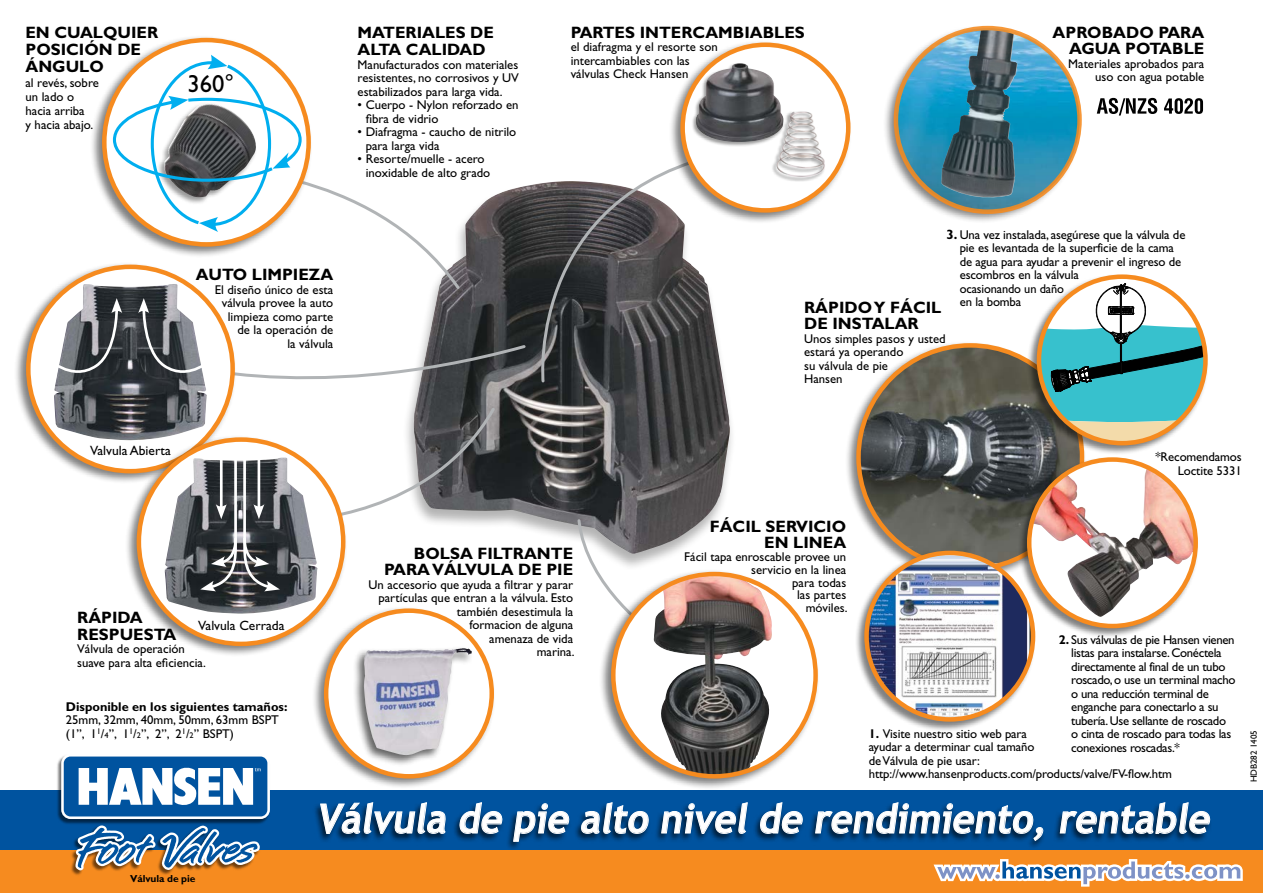
<style>
.page{position:relative;width:1263px;height:893px;background:#fff}
.page>*{position:absolute;margin:0;border:0;box-sizing:border-box;transform-origin:0 0}
.t1{font:700 40.5px "Trebuchet MS";color:#fff;scale:.94 1}
.t2{font:24.6px "Gill Sans";color:#000}
.t3{font:700 16.5px/16.5px "Gill Sans";color:#000}
.t4{font:13.5px "Gill Sans";color:#000}
.t5{font:12.75px/13.5px "Gill Sans";color:#000}
.t6{font:12.75px/13.5px "Gill Sans";letter-spacing:-.025em;color:#000}
.t7{font:700 12.75px "Gill Sans";color:#000}
.t8{font:700 10.2px "Gill Sans";letter-spacing:-.01em;color:#000}
.t9{font:9px "Gill Sans";color:#000}
.s1{font-weight:700;font-size:13.5px}
.s2{font-size:8.25px}
.s3{font-weight:700}
</style>
<div class="page">
<img style="left:432px;top:186px;width:298px;height:368px">
<svg style="left:525px;top:170px;width:205px;height:214px;background:#605f61"></svg>
<svg style="left:576px;top:517px;width:82px;height:61px"></svg>
<div style="left:845px;top:341px;width:242px;height:242px;background:#000;opacity:.5"></div>
<img style="left:858px;top:345px;width:221px;height:205px">
<div style="left:854px;top:550px;width:182px;height:181px;background:#000;opacity:.5"></div>
<img style="left:866px;top:553px;width:167px;height:166px;border-radius:83px">
<div style="left:864px;top:551px;width:171px;height:171px;border:4px solid #f68b1f;border-radius:50%"></div>
<svg style="left:1097px;top:98px;width:60px;height:18px"></svg>
<svg style="left:1164px;top:98px;width:39px;height:16px"></svg>
<div style="left:599px;top:569px;width:221px;height:221px;background:#000;opacity:.5"></div>
<div style="left:613px;top:574px;width:202px;height:202px;background:#fff;border-radius:50%"></div>
<img style="left:653px;top:574px;width:119px;height:202px">
<div style="left:611px;top:572px;width:207px;height:206px;border:4px solid #f68b1f;border-radius:50%"></div>
<div style="left:14px;top:262px;width:223px;height:222px;background:#000;opacity:.5"></div>
<svg style="left:28px;top:267px;width:205px;height:204px"></svg>
<div style="left:668px;top:40px;width:185px;height:184px;background:#000;opacity:.5"></div>
<div style="left:683px;top:45px;width:165px;height:165px;background:#fff;border-radius:50%"></div>
<div style="left:680px;top:43px;width:170px;height:170px;border:4px solid #f68b1f;border-radius:50%"></div>
<div style="left:691px;top:62px;width:93px;height:85px;background:#000;opacity:.4"></div>
<img style="left:696px;top:63px;width:87px;height:79px">
<div style="left:772px;top:111px;width:54px;height:71px;background:#000;opacity:.4"></div>
<img style="left:776px;top:111px;width:49px;height:68px">
<div style="left:125px;top:434px;width:222px;height:223px;background:#000;opacity:.5"></div>
<svg style="left:139px;top:440px;width:204px;height:204px"></svg>
<div style="left:1017px;top:457px;width:182px;height:181px;background:#000;opacity:.5"></div>
<svg style="left:1029px;top:460px;width:167px;height:166px"></svg>
<img style="left:1031px;top:467px;width:165px;height:150px">
<div style="left:1027px;top:457px;width:171px;height:171px;border:4px solid #f68b1f;border-radius:50%"></div>
<img style="left:54px;top:284px;width:153px;height:156px">
<img style="left:165px;top:591px;width:151px;height:23px">
<svg style="left:44px;top:298px;width:78px;height:85px"></svg>
<svg style="left:138px;top:298px;width:390px;height:293px"></svg>
<div style="left:90px;top:35px;width:223px;height:222px;background:#000;opacity:.5"></div>
<svg style="left:104px;top:40px;width:205px;height:204px"></svg>
<svg style="left:111px;top:55px;width:351px;height:237px"></svg>
<div style="left:312px;top:605px;width:184px;height:185px;background:#000;opacity:.5"></div>
<div style="left:326px;top:611px;width:166px;height:165px;background:#fff;border-radius:50%"></div>
<div style="left:324px;top:608px;width:170px;height:170px;border:4px solid #f68b1f;border-radius:50%"></div>
<div style="left:353px;top:646px;width:121px;height:120px;background:#000;opacity:.6"></div>
<img style="left:364px;top:648px;width:98px;height:107px">
<div style="left:883px;top:25px;width:199px;height:199px;background:#000;opacity:.5"></div>
<img style="left:896px;top:28px;width:183px;height:184px;border-radius:92px">
<img style="left:941px;top:28px;width:76px;height:171px">
<div style="left:894px;top:26px;width:188px;height:188px;border:4px solid #f68b1f;border-radius:50%"></div>
<div style="left:1027px;top:274px;width:181px;height:181px;background:#000;opacity:.5"></div>
<svg style="left:1039px;top:277px;width:166px;height:166px"></svg>
<div style="left:1037px;top:274px;width:171px;height:171px;border:4px solid #f68b1f;border-radius:50%"></div>
<div style="left:0;top:790px;width:1263px;height:84px;background:#00539f"></div>
<div style="left:312px;top:801px;width:900px;height:50px;background:#000;opacity:.75"></div>
<svg style="left:320px;top:802px;width:126px;height:32px"></svg>
<svg style="left:459px;top:802px;width:43px;height:32px"></svg>
<svg style="left:513px;top:803px;width:56px;height:39px"></svg>
<svg style="left:581px;top:802px;width:68px;height:32px"></svg>
<svg style="left:661px;top:802px;width:87px;height:32px"></svg>
<svg style="left:760px;top:802px;width:43px;height:32px"></svg>
<svg style="left:815px;top:802px;width:228px;height:39px"></svg>
<svg style="left:1059px;top:802px;width:151px;height:32px"></svg>
<div style="left:0;top:850px;width:1263px;height:43px;background:#f68b1f"></div>
<svg style="left:933px;top:859px;width:310px;height:28px"></svg>
<img style="left:57px;top:756px;width:213px;height:68px">
<svg style="left:61px;top:754px;width:209px;height:65px"></svg>
<div style="left:64px;top:756px;width:203px;height:60px;background:#00539f;border-radius:7px"></div>
<svg style="left:79px;top:767px;width:182px;height:38px"></svg>
<img style="left:71px;top:840px;width:120px;height:35px">
<svg style="left:75px;top:825px;width:185px;height:45px"></svg>
<p class="t3" style="left:26px;top:24px;width:134px;line-height:17.2px">EN CUALQUIER<br>POSICIÓN DE<br>ÁNGULO</p>
<p class="t5" style="left:26px;top:75px;width:75px;line-height:14.2px">al revés, sobre un lado o hacia arriba<br>y hacia abajo.</p>
<h2 class="t2" style="left:187px;top:69px;width:48px">360°</h2>
<p class="t3" style="left:358px;top:24px;width:138px;line-height:17.2px">MATERIALES DE<br>ALTA CALIDAD</p>
<p class="t5" style="left:358px;top:58px;width:163px;text-align:justify">Manufacturados con materiales resistentes, no corrosivos y UV estabilizados para larga vida.</p>
<p class="t5" style="left:366px;top:98px;width:154px;text-indent:-8px">• Cuerpo - Nylon reforzado en fibra de vidrio</p>
<p class="t5" style="left:366px;top:125px;width:152px;text-indent:-8px">• Diafragma - caucho de nitrilo para larga vida</p>
<p class="t5" style="left:366px;top:152px;width:126px;text-indent:-8px">• Resorte/muelle - acero inoxidable de alto grado</p>
<p class="t3" style="left:196px;top:266px;width:139px">AUTO LIMPIEZA</p>
<p class="t5" style="left:215px;top:283px;width:120px;text-align:right">El diseño único de esta válvula provee la auto limpieza como parte de la operación de<br>la válvula</p>
<p class="t3" style="left:571px;top:24px;width:236px">PARTES INTERCAMBIABLES</p>
<p class="t5" style="left:571px;top:40px;width:149px">el diafragma y el resorte son intercambiables con las válvulas Check Hansen</p>
<p class="t3" style="left:1052px;top:24px;width:153px;text-align:right">APROBADO PARA<br>AGUA POTABLE</p>
<p class="t5" style="left:1068px;top:57px;width:137px;text-align:right">Materiales aprobados para uso con agua potable</p>
<p class="t5" style="left:960px;top:228px;width:227px;text-indent:-13px"><span class="s1">3.</span> Una vez instalada, asegúrese que la válvula de pie es levantada de la superficie de la cama de agua para ayudar a prevenir el ingreso de escombros en la válvula<br>ocasionando un daño<br>en la bomba</p>
<p class="t3" style="left:804px;top:299px;width:139px">RÁPIDO Y FÁCIL<br>DE INSTALAR</p>
<p class="t5" style="left:804px;top:332px;width:143px">Unos simples pasos y usted estará ya operando<br>su válvula de pie<br>Hansen</p>
<p class="t4" style="left:90px;top:443px;width:82px">Valvula Abierta</p>
<p class="t3" style="left:77px;top:609px;width:101px">RÁPIDA<br>RESPUESTA</p>
<p class="t5" style="left:77px;top:642px;width:130px">Válvula de operación suave para alta eficiencia.</p>
<p class="t4" style="left:198px;top:618px;width:88px">Valvula Cerrada</p>
<p class="t7" style="left:66px;top:699px;width:223px">Disponible en los siguientes tamaños:</p>
<p class="t5" style="left:66px;top:713px;width:215px">25mm, 32mm, 40mm, 50mm, 63mm BSPT (1”, 1<sup>1</sup>/<span class="s2">4</span>”, 1<sup>1</sup>/<span class="s2">2</span>”, 2”, 2<sup>1</sup>/<span class="s2">2</span>” BSPT)</p>
<p class="t8" style="left:130px;top:872px;width:67px">Válvula de pie</p>
<p class="t5" style="left:1155px;top:450px;width:88px;text-align:right">*Recomendamos<br>Loctite 5331</p>
<p class="t3" style="left:384px;top:545px;width:191px;text-align:right">BOLSA FILTRANTE<br>PARA VÁLVULA DE PIE</p>
<p class="t5" style="left:368px;top:578px;width:208px;text-align:right">Un accesorio que ayuda a filtrar y parar partículas que entran a la válvula. Esto también desestimula la<br>formacion de alguna<br>amenaza de vida<br>marina.</p>
<p class="t3" style="left:710px;top:518px;width:138px;text-align:right">FÁCIL SERVICIO<br>EN LINEA</p>
<p class="t5" style="left:684px;top:550px;width:165px;line-height:12.8px;text-align:right">Fácil tapa enroscable provee un servicio en la linea<br>para todas<br>las partes<br>móviles.</p>
<p class="t6" style="left:1071px;top:633px;width:166px;text-indent:-12px"><span class="s3">2.</span> Sus válvulas de pie Hansen vienen listas para instalarse. Conéctela directamente al final de un tubo roscado, o use un terminal macho o una reducción terminal de enganche para conectarlo a su tubería. Use sellante de roscado o cinta de roscado para todas las conexiones roscadas.*</p>
<p class="t5" style="left:869px;top:727px;width:305px"><span class="s3">1.</span> Visite nuestro sitio web para<br>ayudar a determinar cual tamaño<br>de Válvula de pie usar: http://www.hansenproducts.com/products/valve/FV-flow.htm</p>
<h1 class="t1" style="left:316px;top:793px;width:958px">Válvula de pie alto nivel de rendimiento, rentable</h1>
<p class="t9" style="left:1248px;top:782px;width:54px;rotate:-90deg">HDB282 1405</p>
</div>
